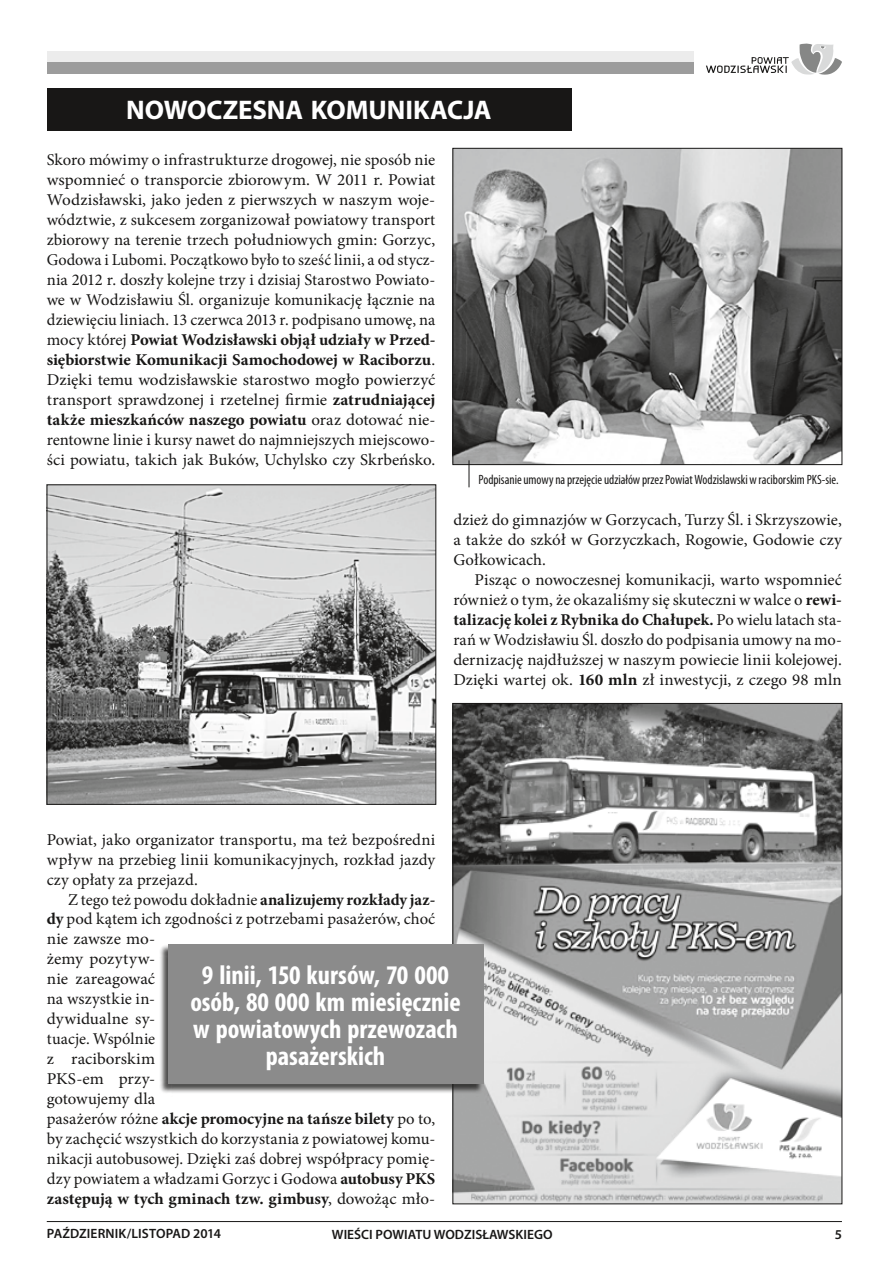
<style>
.page{position:relative;width:893px;height:1263px;background:#fff}
.page>*{position:absolute;margin:0;border:0;box-sizing:border-box;transform-origin:0 0}
.t1{font:700 condensed 27px/27px "Myriad Pro";color:#fff;text-align:center}
.t2{font:700 27px "Myriad Pro";letter-spacing:-.005em;color:#fff}
.t3{font:16.5px/20px "Minion Pro";color:#181716;text-align:justify}
.t4{font:condensed 13.5px "Myriad Pro";letter-spacing:-.005em;color:#181716;scale:.96 1}
.t5{font:600 13.5px "Myriad Pro";color:#181716}
.s1{font-weight:700}
</style>
<div class="page">
<svg style="left:706px;top:43px;width:136px;height:32px"></svg>
<div style="left:47px;top:51px;width:646px;height:11px;background:#ececec"></div>
<div style="left:47px;top:62px;width:646px;height:11px;background:#9c9c9c"></div>
<hr style="left:47px;top:1221px;width:795px;height:1px;background:#181716">
<div style="left:47px;top:88px;width:524px;height:43px;background:#181716"></div>
<img style="left:455px;top:150px;width:385px;height:313px">
<div style="left:453px;top:148px;width:389px;height:317px;border:1px solid #181716"></div>
<img style="left:455px;top:705px;width:385px;height:497px">
<img style="left:49px;top:487px;width:385px;height:315px">
<svg style="left:469px;top:460px;width:1px;height:27px"></svg>
<div style="left:159px;top:944px;width:333px;height:155px;background:#181716;opacity:.75"></div>
<div style="left:168px;top:944px;width:315px;height:140px;background:#8b8b8b"></div>
<h1 class="t2" style="left:126px;top:93px;width:367px">NOWOCZESNA KOMUNIKACJA</h1>
<p class="t3" style="left:47px;top:150px;width:390px">Skoro mówimy o infrastrukturze drogowej, nie sposób nie wspomnieć o transporcie zbiorowym. W 2011 r. Powiat Wodzisławski, jako jeden z pierwszych w naszym woje&shy;wództwie, z sukcesem zorganizował powiatowy transport zbiorowy na terenie trzech południowych gmin: Gorzyc, Godowa i Lubomi. Początkowo było to sześć linii, a od stycz&shy;nia 2012 r. doszły kolejne trzy i dzisiaj Starostwo Powiato&shy;we w Wodzisławiu Śl. organizuje komunikację łącznie na dziewięciu liniach. 13 czerwca 2013 r. podpisano umowę, na mocy której <span class="s1">Powiat Wodzisławski objął udziały w Przed&shy;siębiorstwie Komunikacji Samochodowej w Raciborzu</span>.<br>Dzięki temu wodzisławskie starostwo mogło powierzyć transport sprawdzonej i rzetelnej firmie <span class="s1">zatrudniającej także mieszkańców naszego powiatu</span> oraz dotować nie&shy;rentowne linie i kursy nawet do najmniejszych miejscowo&shy;ści powiatu, takich jak Buków, Uchylsko czy Skrbeńsko.</p>
<p class="t4" style="left:478px;top:471px;width:377px">Podpisanie umowy na przejęcie udziałów przez Powiat Wodzislawski w raciborskim PKS-sie.</p>
<p class="t3" style="left:453px;top:510px;width:390px">dzież do gimnazjów w Gorzycach, Turzy Śl. i Skrzyszowie, a także do szkół w Gorzyczkach, Rogowie, Godowie czy Gołkowicach.</p>
<p class="t3" style="left:453px;top:569px;width:390px;text-indent:21px">Pisząc o nowoczesnej komunikacji, warto wspomnieć również o tym, że okazaliśmy się skuteczni w walce o <span class="s1">rewi&shy;talizację kolei z Rybnika do Chałupek.</span> Po wielu latach sta&shy;rań w Wodzisławiu Śl. doszło do podpisania umowy na mo&shy;dernizację najdłuższej w naszym powiecie linii kolejowej.<br>Dzięki wartej ok. <span class="s1">160 mln</span> zł inwestycji, z czego 98 mln</p>
<p class="t3" style="left:47px;top:829px;width:390px">Powiat, jako organizator transportu, ma też bezpośredni wpływ na przebieg linii komunikacyjnych, rozkład jazdy czy opłaty za przejazd.</p>
<p class="t3" style="left:47px;top:889px;width:390px;text-align:left;text-indent:21px">Z tego też powodu dokładnie <span class="s1">analizujemy rozkłady jaz&shy;dy</span> pod kątem ich zgodności z potrzebami pasażerów, choć nie zawsze mo-<br>żemy pozytyw-<br>nie zareagować<br>na wszystkie in-<br>dywidualne sy-<br>tuacje. Wspólnie<br>z raciborskim<br>PKS-em przy-<br>gotowujemy dla<br>pasażerów różne <span class="s1">akcje promocyjne na tańsze bilety</span> po to, by zachęcić wszystkich do korzystania z powiatowej komu&shy;nikacji autobusowej. Dzięki zaś dobrej współpracy pomię&shy;dzy powiatem a władzami Gorzyc i Godowa <span class="s1">autobusy PKS zastępują w tych gminach tzw. gimbusy</span>, dowożąc mło-</p>
<h1 class="t1" style="left:190px;top:961px;width:272px">9 linii, 150 kursów, 70 000 osób, 80 000 km miesięcznie w powiatowych przewozach pasażerskich</h1>
<p class="t5" style="left:47px;top:1224px;width:176px">PAŹDZIERNIK/LISTOPAD 2014</p>
<p class="t5" style="left:332px;top:1225px;width:222px">WIEŚCI POWIATU WODZISŁAWSKIEGO</p>
<p class="t5" style="left:835px;top:1225px;width:9px">5</p>
</div>
